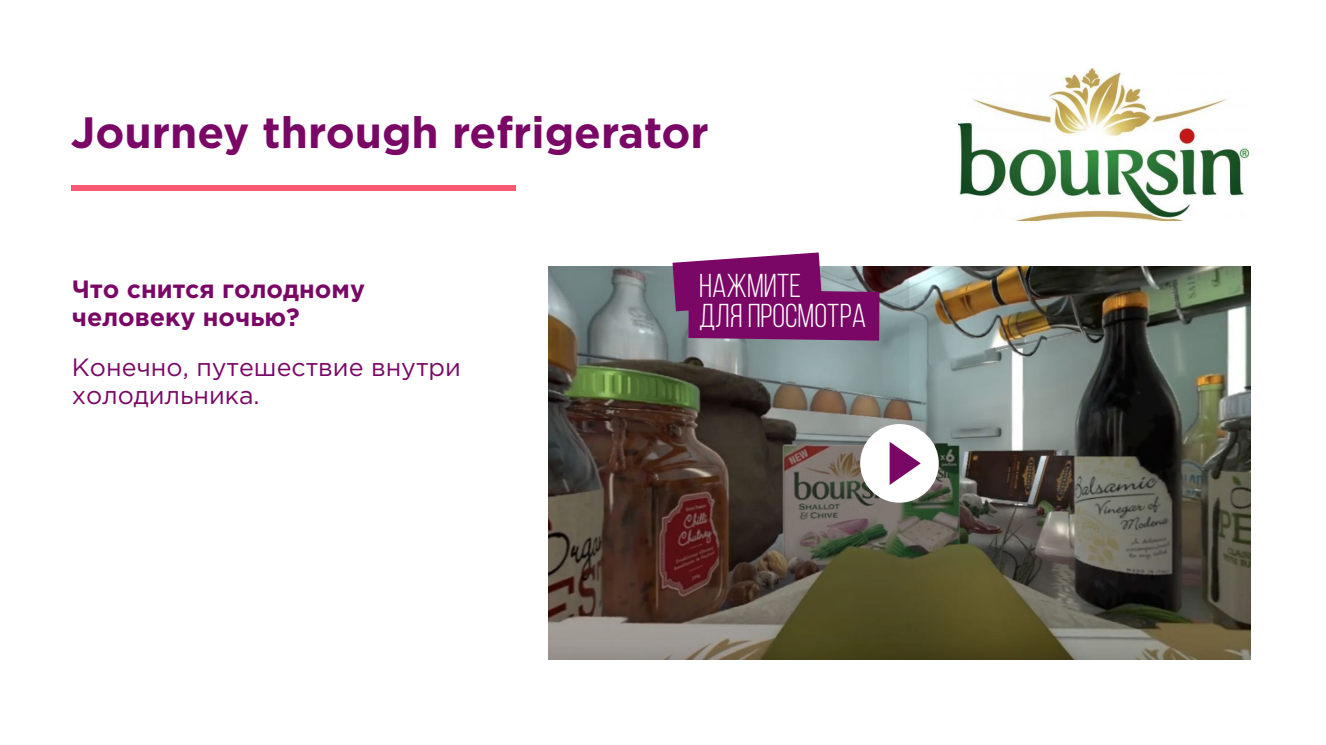
<style>
.page{position:relative;width:1326px;height:745px;background:#fff}
.page>*{position:absolute;margin:0;border:0;box-sizing:border-box;transform-origin:0 0}
.t1{font:700 43.75px "Gotham Pro";color:#7a0765}
.t2{font:33px/29.8px "Bebas Neue";color:#fff}
.t3{font:25px/27.6px "Gotham Pro";color:#7a0765}
.t4{font:700 25px/28.2px "Gotham Pro";color:#7a0765}
</style>
<div class="page">
<div style="left:72px;top:186px;width:444px;height:5px;background:#f75974"></div>
<img style="left:958px;top:69px;width:290px;height:151px">
<img style="left:548px;top:267px;width:702px;height:392px">
<div style="left:860px;top:424px;width:78px;height:78px;background:#fff;border-radius:50%"></div>
<svg style="left:889px;top:441px;width:31px;height:43px"></svg>
<svg style="left:672px;top:252px;width:207px;height:88px;background:#862d76"></svg>
<h1 class="t1" style="left:71px;top:116px;width:639px">Journey through refrigerator</h1>
<p class="t4" style="left:72px;top:276px;width:294px">Что снится голодному человеку ночью?</p>
<p class="t3" style="left:72px;top:355px;width:390px">Конечно, путешествие внутри холодильника.</p>
<h2 class="t2" style="left:699px;top:273px;width:169px">Нажмите<br>для просмотра</h2>
</div>
